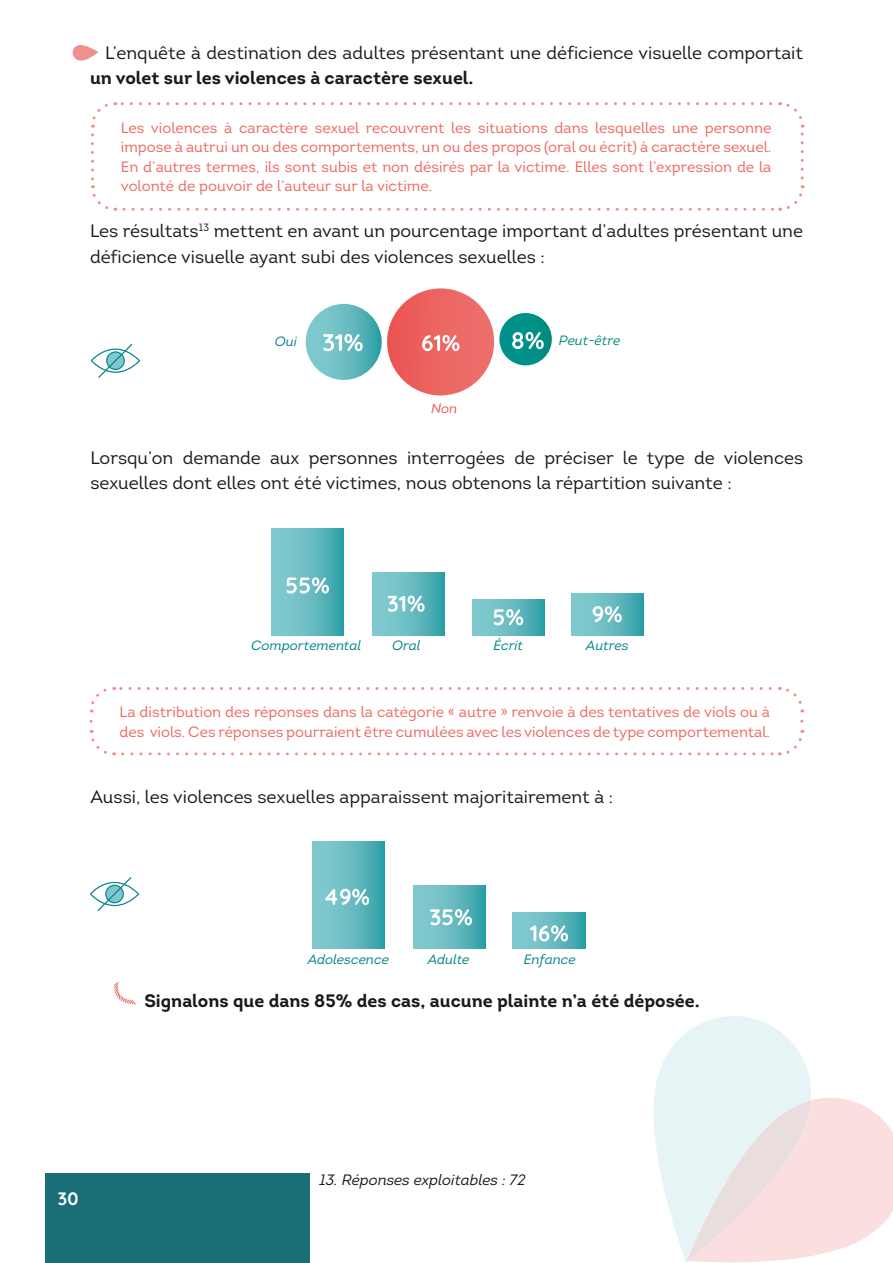
<style>
.page{position:relative;width:893px;height:1263px;background:#fff}
.page>*{position:absolute;margin:0;border:0;box-sizing:border-box;transform-origin:0 0}
.Texte{font:18px/25.5px "Intro";color:#1a1a1a}
.Noir_important{font:700 18px "Intro";color:#1a1a1a}
.t1{font:700 18px "Quicksand";color:#fff}
.Texte-2{font:15px/19.5px "Intro";color:#ed6860}
.t2{font:italic 15px "Intro";color:#1a1a1a}
.t3{font:italic 13.5px "Intro";color:#00828b}
.t4{font:italic 13.5px "Intro";color:#008b77}
.t5{font:italic 13.5px "Intro";color:#ea5351}
.s1{font-weight:700}
</style>
<div class="page">
<div style="left:45px;top:1174px;width:265px;height:89px;background:#196e77"></div>
<svg style="left:306px;top:304px;width:76px;height:76px;background:#66bbc1"></svg>
<svg style="left:499px;top:313px;width:53px;height:52px;background:#059288"></svg>
<svg style="left:387px;top:288px;width:108px;height:108px"></svg>
<svg style="left:512px;top:332px;width:32px;height:17px"></svg>
<svg style="left:323px;top:334px;width:40px;height:17px"></svg>
<svg style="left:472px;top:599px;width:73px;height:36px;background:#61b9bf"></svg>
<svg style="left:372px;top:572px;width:73px;height:63px;background:#62b9bf"></svg>
<svg style="left:571px;top:593px;width:73px;height:42px;background:#62b9bf"></svg>
<svg style="left:272px;top:528px;width:72px;height:107px;background:#63b9bf"></svg>
<svg style="left:287px;top:577px;width:42px;height:16px"></svg>
<svg style="left:388px;top:596px;width:37px;height:16px"></svg>
<svg style="left:494px;top:609px;width:29px;height:16px"></svg>
<svg style="left:593px;top:606px;width:29px;height:16px"></svg>
<svg style="left:89px;top:721px;width:26px;height:35px"></svg>
<svg style="left:123px;top:730px;width:682px;height:26px"></svg>
<svg style="left:779px;top:687px;width:25px;height:34px"></svg>
<svg style="left:89px;top:687px;width:681px;height:25px"></svg>
<svg style="left:513px;top:913px;width:72px;height:35px;background:#62b9bf"></svg>
<svg style="left:413px;top:886px;width:72px;height:62px;background:#63bac0"></svg>
<svg style="left:312px;top:842px;width:73px;height:106px;background:#62b9bf"></svg>
<svg style="left:325px;top:889px;width:44px;height:16px"></svg>
<svg style="left:530px;top:925px;width:38px;height:16px"></svg>
<svg style="left:430px;top:909px;width:42px;height:16px"></svg>
<svg style="left:114px;top:982px;width:22px;height:23px"></svg>
<svg style="left:90px;top:877px;width:49px;height:35px"></svg>
<svg style="left:91px;top:343px;width:49px;height:35px"></svg>
<svg style="left:91px;top:135px;width:25px;height:76px"></svg>
<svg style="left:124px;top:185px;width:681px;height:26px"></svg>
<svg style="left:780px;top:102px;width:24px;height:76px"></svg>
<svg style="left:91px;top:102px;width:680px;height:26px"></svg>
<svg style="left:72px;top:45px;width:26px;height:16px"></svg>
<svg style="left:653px;top:1016px;width:240px;height:247px"></svg>
<p class="Texte" style="left:90px;top:40px;width:714px;text-indent:15px">L’enquête à destination des adultes présentant une déficience visuelle comportait <span class="s1">un volet sur les violences à caractère sexuel.</span></p>
<p class="Texte-2" style="left:121px;top:118px;width:652px;text-align:justify">Les violences à caractère sexuel recouvrent les situations dans lesquelles une personne impose à autrui un ou des comportements, un ou des propos (oral ou écrit) à caractère sexuel.<br>En d’autres termes, ils sont subis et non désirés par la victime. Elles sont l’expression de la volonté de pouvoir de l’auteur sur la victime.</p>
<p class="Texte" style="left:90px;top:218px;width:714px">Les résultats<sup>13</sup> mettent en avant un pourcentage important d’adultes présentant une déficience visuelle ayant subi des violences sexuelles :</p>
<p class="t3" style="left:275px;top:333px;width:24px">Oui</p>
<p class="t4" style="left:559px;top:332px;width:63px">Peut-être</p>
<p class="t5" style="left:431px;top:400px;width:28px">Non</p>
<p class="Texte" style="left:90px;top:445px;width:714px">Lorsqu’on demande aux personnes interrogées de préciser le type de violences sexuelles dont elles ont été victimes, nous obtenons la répartition suivante :</p>
<p class="t3" style="left:251px;top:637px;width:112px">Comportemental</p>
<p class="t3" style="left:392px;top:637px;width:30px">Oral</p>
<p class="t3" style="left:494px;top:637px;width:31px">Écrit</p>
<p class="t3" style="left:586px;top:637px;width:44px">Autres</p>
<p class="Texte-2" style="left:120px;top:702px;width:652px">La distribution des réponses dans la catégorie « autre » renvoie à des tentatives de viols ou à des viols. Ces réponses pourraient être cumulées avec les violences de type comportemental.</p>
<p class="Texte" style="left:90px;top:784px;width:524px">Aussi, les violences sexuelles apparaissent majoritairement à :</p>
<p class="t3" style="left:308px;top:951px;width:83px">Adolescence</p>
<p class="t3" style="left:428px;top:951px;width:43px">Adulte</p>
<p class="t3" style="left:524px;top:951px;width:53px">Enfance</p>
<p class="Noir_important" style="left:144px;top:989px;width:557px">Signalons que dans 85% des cas, aucune plainte n’a été déposée.</p>
<p class="t1" style="left:58px;top:1184px;width:22px">30</p>
<p class="t2" style="left:319px;top:1171px;width:208px">13. Réponses exploitables : 72</p>
</div>
